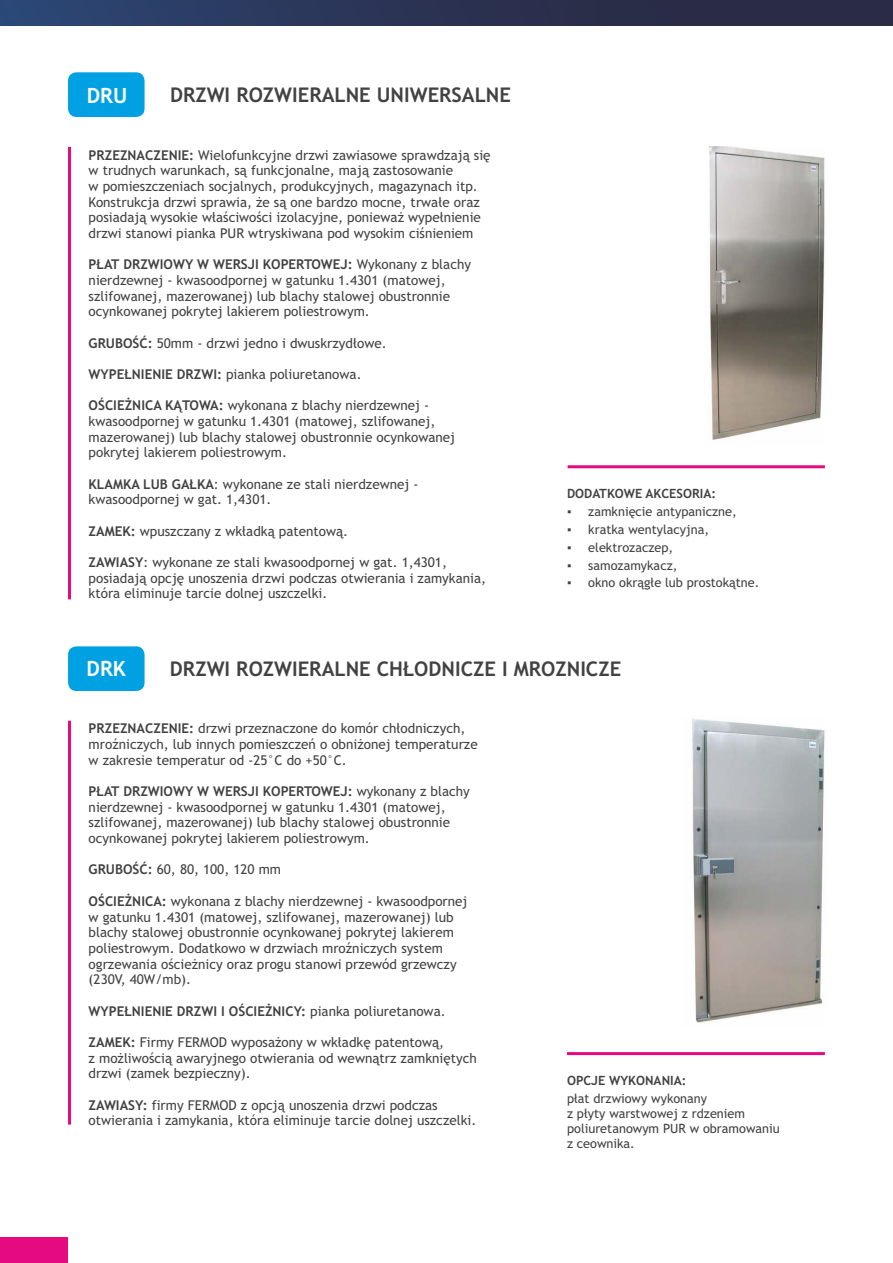
<style>
.page{position:relative;width:893px;height:1263px;background:#fff}
.page>*{position:absolute;margin:0;border:0;box-sizing:border-box;transform-origin:0 0}
.t1{font:700 21px "Trebuchet MS";color:#fff}
.t2{font:700 20.25px "Trebuchet MS";color:#424242}
.t3{font:13.5px/15.8px "Trebuchet MS";color:#424242}
.t4{font:700 13.5px "Trebuchet MS";color:#424242}
.t5{font:12.75px/14.9px "Trebuchet MS";color:#424242}
.t6{font:700 12.75px "Trebuchet MS";color:#424242}
.s1{font-weight:700}
.s2{font-weight:400}
</style>
<div class="page">
<img style="left:0;top:0;width:893px;height:26px">
<img style="left:708px;top:146px;width:117px;height:294px">
<img style="left:692px;top:719px;width:133px;height:304px">
<hr style="left:68px;top:721px;width:3px;height:403px;background:#e60a80">
<hr style="left:68px;top:147px;width:3px;height:452px;background:#e60a80">
<hr style="left:567px;top:1052px;width:258px;height:3px;background:#e60a80">
<hr style="left:568px;top:465px;width:257px;height:3px;background:#e60a80">
<div style="left:68px;top:72px;width:77px;height:45px;background:#00a1e3;border-radius:9px"></div>
<div style="left:68px;top:646px;width:77px;height:45px;background:#00a1e3;border-radius:9px"></div>
<div style="left:0;top:1237px;width:68px;height:26px;background:#e60a80"></div>
<h1 class="t1" style="left:87px;top:87px;width:42px">DRU</h1>
<h2 class="t2" style="left:170px;top:87px;width:342px">DRZWI ROZWIERALNE UNIWERSALNE</h2>
<p class="t3" style="left:89px;top:148px;width:403px"><span class="s1">PRZEZNACZENIE:</span> Wielofunkcyjne drzwi zawiasowe sprawdzają się w trudnych warunkach, są funkcjonalne, mają zastosowanie<br>w pomieszczeniach socjalnych, produkcyjnych, magazynach itp.<br>Konstrukcja drzwi sprawia, że są one bardzo mocne, trwałe oraz posiadają wysokie właściwości izolacyjne, ponieważ wypełnienie drzwi stanowi pianka PUR wtryskiwana pod wysokim ciśnieniem</p>
<p class="t3" style="left:89px;top:258px;width:384px"><span class="s1">PŁAT DRZWIOWY W WERSJI KOPERTOWEJ:</span> Wykonany z blachy nierdzewnej - kwasoodpornej w gatunku 1.4301 (matowej, szlifowanej, mazerowanej) lub blachy stalowej obustronnie ocynkowanej pokrytej lakierem poliestrowym.</p>
<p class="t3" style="left:89px;top:336px;width:300px"><span class="s1">GRUBOŚĆ:</span> 50mm - drzwi jedno i dwuskrzydłowe.</p>
<p class="t3" style="left:89px;top:367px;width:274px"><span class="s1">WYPEŁNIENIE DRZWI:</span> pianka poliuretanowa.</p>
<p class="t3" style="left:89px;top:399px;width:368px"><span class="s1">OŚCIEŻNICA KĄTOWA:</span> wykonana z blachy nierdzewnej - kwasoodpornej w gatunku 1.4301 (matowej, szlifowanej, mazerowanej) lub blachy stalowej obustronnie ocynkowanej pokrytej lakierem poliestrowym.</p>
<p class="t3" style="left:89px;top:477px;width:331px"><span class="s1">KLAMKA LUB GAŁKA</span>: wykonane ze stali nierdzewnej - kwasoodpornej w gat. 1,4301.</p>
<p class="t3" style="left:89px;top:524px;width:261px"><span class="s1">ZAMEK:</span> wpuszczany z wkładką patentową.</p>
<p class="t3" style="left:89px;top:556px;width:399px"><span class="s1">ZAWIASY</span>: wykonane ze stali kwasoodpornej w gat. 1,4301, posiadają opcję unoszenia drzwi podczas otwierania i zamykania, która eliminuje tarcie dolnej uszczelki.</p>
<p class="t6" style="left:567px;top:489px;width:151px">DODATKOWE AKCESORIA:</p>
<p class="t5" style="left:567px;top:505px;width:171px">▪ zamknięcie antypaniczne,</p>
<p class="t5" style="left:567px;top:523px;width:144px">▪ kratka wentylacyjna,</p>
<p class="t5" style="left:567px;top:541px;width:108px">▪ elektrozaczep,</p>
<p class="t5" style="left:567px;top:559px;width:112px">▪ samozamykacz,</p>
<p class="t5" style="left:567px;top:576px;width:194px">▪ okno okrągłe lub prostokątne.</p>
<h1 class="t1" style="left:87px;top:661px;width:41px">DRK</h1>
<h2 class="t2" style="left:170px;top:661px;width:453px">DRZWI ROZWIERALNE CHŁODNICZE I MROZNICZE</h2>
<p class="t3" style="left:89px;top:722px;width:391px"><span class="s1">PRZEZNACZENIE:</span> drzwi przeznaczone do komór chłodniczych, mroźniczych, lub innych pomieszczeń o obniżonej temperaturze w zakresie temperatur od -25°C do +50°C.</p>
<p class="t3" style="left:89px;top:785px;width:383px"><span class="s1">PŁAT DRZWIOWY W WERSJI KOPERTOWEJ:</span> wykonany z blachy nierdzewnej - kwasoodpornej w gatunku 1.4301 (matowej, szlifowanej, mazerowanej) lub blachy stalowej obustronnie ocynkowanej pokrytej lakierem poliestrowym.</p>
<p class="t3" style="left:89px;top:863px;width:194px"><span class="s1">GRUBOŚĆ:</span> 60, 80, 100, 120 mm</p>
<p class="t3" style="left:89px;top:894px;width:380px"><span class="s1">OŚCIEŻNICA:</span> wykonana z blachy nierdzewnej - kwasoodpornej w gatunku 1.4301 (matowej, szlifowanej, mazerowanej) lub blachy stalowej obustronnie ocynkowanej pokrytej lakierem poliestrowym. Dodatkowo w drzwiach mroźniczych system ogrzewania ościeżnicy oraz progu stanowi przewód grzewczy (230V, 40W/mb).</p>
<p class="t4" style="left:89px;top:1005px;width:359px">WYPEŁNIENIE DRZWI I OŚCIEŻNICY: <span class="s2">pianka poliuretanowa.</span></p>
<p class="t3" style="left:89px;top:1035px;width:390px"><span class="s1">ZAMEK:</span> Firmy FERMOD wyposażony w wkładkę patentową,<br>z możliwością awaryjnego otwierania od wewnątrz zamkniętych drzwi (zamek bezpieczny).</p>
<p class="t3" style="left:89px;top:1098px;width:389px"><span class="s1">ZAWIASY:</span> firmy FERMOD z opcją unoszenia drzwi podczas otwierania i zamykania, która eliminuje tarcie dolnej uszczelki.</p>
<p class="t6" style="left:567px;top:1076px;width:121px">OPCJE WYKONANIA:</p>
<p class="t5" style="left:567px;top:1092px;width:214px">płat drzwiowy wykonany<br>z płyty warstwowej z rdzeniem poliuretanowym PUR w obramowaniu z ceownika.</p>
</div>
